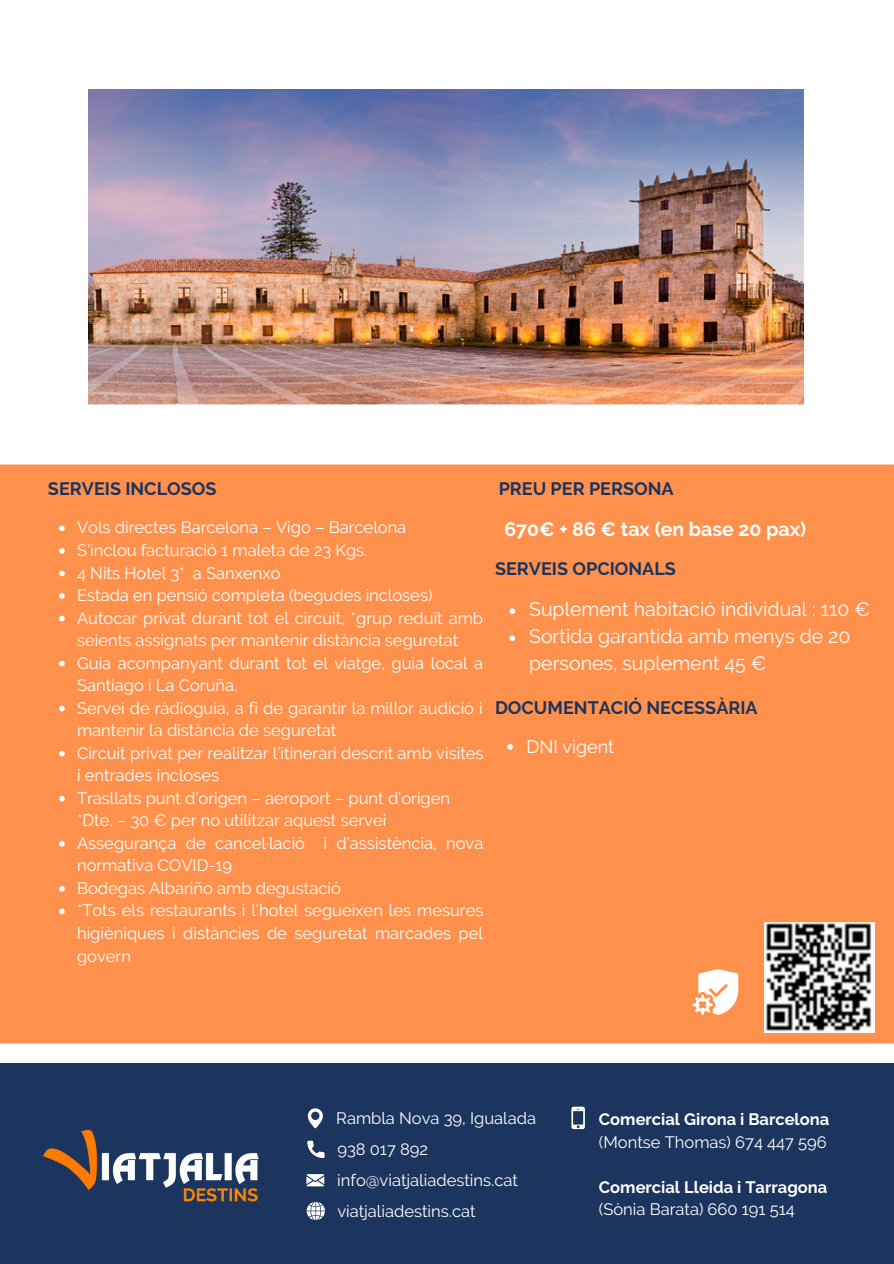
<style>
.page{position:relative;width:894px;height:1264px;background:#fff}
.page>*{position:absolute;margin:0;border:0;box-sizing:border-box;transform-origin:0 0}
.t1{font:19.5px/27px "Raleway";color:#fff}
.t2{font:700 19.5px "Raleway";color:#fff}
.t3{font:700 18px "Raleway";color:#1c355e}
.t4{font:18px "Raleway";color:#fff}
.t5{font:16.5px/22.5px "Raleway";color:#fff}
.t6{font:700 16.5px "Raleway";color:#fff}
</style>
<div class="page">
<div style="left:0;top:1063px;width:893px;height:200px;background:#1c355e"></div>
<svg style="left:571px;top:1106px;width:13px;height:22px"></svg>
<svg style="left:307px;top:1140px;width:17px;height:17px"></svg>
<svg style="left:308px;top:1108px;width:15px;height:20px"></svg>
<svg style="left:306px;top:1174px;width:18px;height:12px"></svg>
<svg style="left:306px;top:1201px;width:18px;height:18px"></svg>
<div style="left:0;top:464px;width:893px;height:579px;background:#ff914d"></div>
<svg style="left:692px;top:969px;width:46px;height:45px"></svg>
<img style="left:763px;top:922px;width:111px;height:110px">
<img style="left:43px;top:1129px;width:216px;height:73px">
<svg style="left:59px;top:525px;width:6px;height:6px"></svg>
<svg style="left:59px;top:548px;width:6px;height:5px"></svg>
<svg style="left:59px;top:570px;width:6px;height:6px"></svg>
<svg style="left:59px;top:593px;width:6px;height:5px"></svg>
<svg style="left:59px;top:615px;width:6px;height:6px"></svg>
<svg style="left:59px;top:660px;width:6px;height:6px"></svg>
<svg style="left:59px;top:705px;width:6px;height:6px"></svg>
<svg style="left:59px;top:750px;width:6px;height:6px"></svg>
<svg style="left:59px;top:796px;width:6px;height:5px"></svg>
<svg style="left:59px;top:841px;width:6px;height:5px"></svg>
<svg style="left:59px;top:886px;width:6px;height:5px"></svg>
<svg style="left:59px;top:908px;width:6px;height:6px"></svg>
<img style="left:88px;top:89px;width:715px;height:316px">
<svg style="left:509px;top:608px;width:6px;height:6px"></svg>
<svg style="left:509px;top:635px;width:6px;height:6px"></svg>
<svg style="left:507px;top:744px;width:5px;height:5px"></svg>
<p class="t3" style="left:48px;top:478px;width:170px">SERVEIS INCLOSOS</p>
<p class="t5" style="left:77px;top:516px;width:330px">Vols directes Barcelona – Vigo – Barcelona</p>
<p class="t5" style="left:77px;top:539px;width:292px">S’inclou facturació 1 maleta de 23 Kgs.</p>
<p class="t5" style="left:77px;top:561px;width:205px">4 Nits Hotel 3* a Sanxenxo</p>
<p class="t5" style="left:77px;top:584px;width:357px">Estada en pensió completa (begudes incloses)</p>
<p class="t5" style="left:77px;top:606px;width:407px">Autocar privat durant tot el circuit, *grup reduït amb seients assignats per mantenir distància seguretat</p>
<p class="t5" style="left:77px;top:651px;width:407px">Guia acompanyant durant tot el viatge, guia local a<br>Santiago i La Coruña.</p>
<p class="t5" style="left:77px;top:696px;width:407px">Servei de ràdioguia, a fi de garantir la millor audició i mantenir la distància de seguretat</p>
<p class="t5" style="left:77px;top:741px;width:408px">Circuit privat per realitzar l’itinerari descrit amb visites i entrades incloses</p>
<p class="t5" style="left:77px;top:786px;width:374px">Trasllats punt d’origen – aeroport – punt d’origen</p>
<p class="t5" style="left:77px;top:831px;width:408px">Assegurança de cancel·lació i d’assistència, nova normativa COVID-19</p>
<p class="t5" style="left:77px;top:876px;width:265px">Bodegas Albariño amb degustació</p>
<p class="t5" style="left:77px;top:899px;width:408px;text-align:justify">*Tots els restaurants i l’hotel segueixen les mesures higièniques i distàncies de seguretat marcades pel govern</p>
<p class="t5" style="left:77px;top:809px;width:311px">*Dte. – 30 € per no utilitzar aquest servei</p>
<p class="t3" style="left:498px;top:478px;width:176px">PREU PER PERSONA</p>
<p class="t2" style="left:504px;top:518px;width:303px">670€ + 86 € tax (en base 20 pax)</p>
<p class="t3" style="left:495px;top:557px;width:182px">SERVEIS OPCIONALS</p>
<p class="t1" style="left:529px;top:596px;width:342px">Suplement habitació individual : 110 €</p>
<p class="t1" style="left:529px;top:623px;width:322px">Sortida garantida amb menys de 20 persones, suplement 45 €</p>
<p class="t3" style="left:495px;top:696px;width:264px">DOCUMENTACIÓ NECESSÀRIA</p>
<p class="t4" style="left:526px;top:736px;width:89px">DNI vigent</p>
<p class="t5" style="left:336px;top:1106px;width:201px">Rambla Nova 39, Igualada</p>
<p class="t5" style="left:337px;top:1137px;width:92px">938 017 892</p>
<p class="t5" style="left:337px;top:1168px;width:182px">info@viatjaliadestins.cat</p>
<p class="t5" style="left:337px;top:1199px;width:140px">viatjaliadestins.cat</p>
<p class="t6" style="left:598px;top:1109px;width:232px">Comercial Girona i Barcelona</p>
<p class="t5" style="left:598px;top:1130px;width:229px">(Montse Thomas) 674 447 596</p>
<p class="t6" style="left:598px;top:1177px;width:230px">Comercial Lleida i Tarragona</p>
<p class="t5" style="left:598px;top:1198px;width:197px">(Sònia Barata) 660 191 514</p>
</div>
